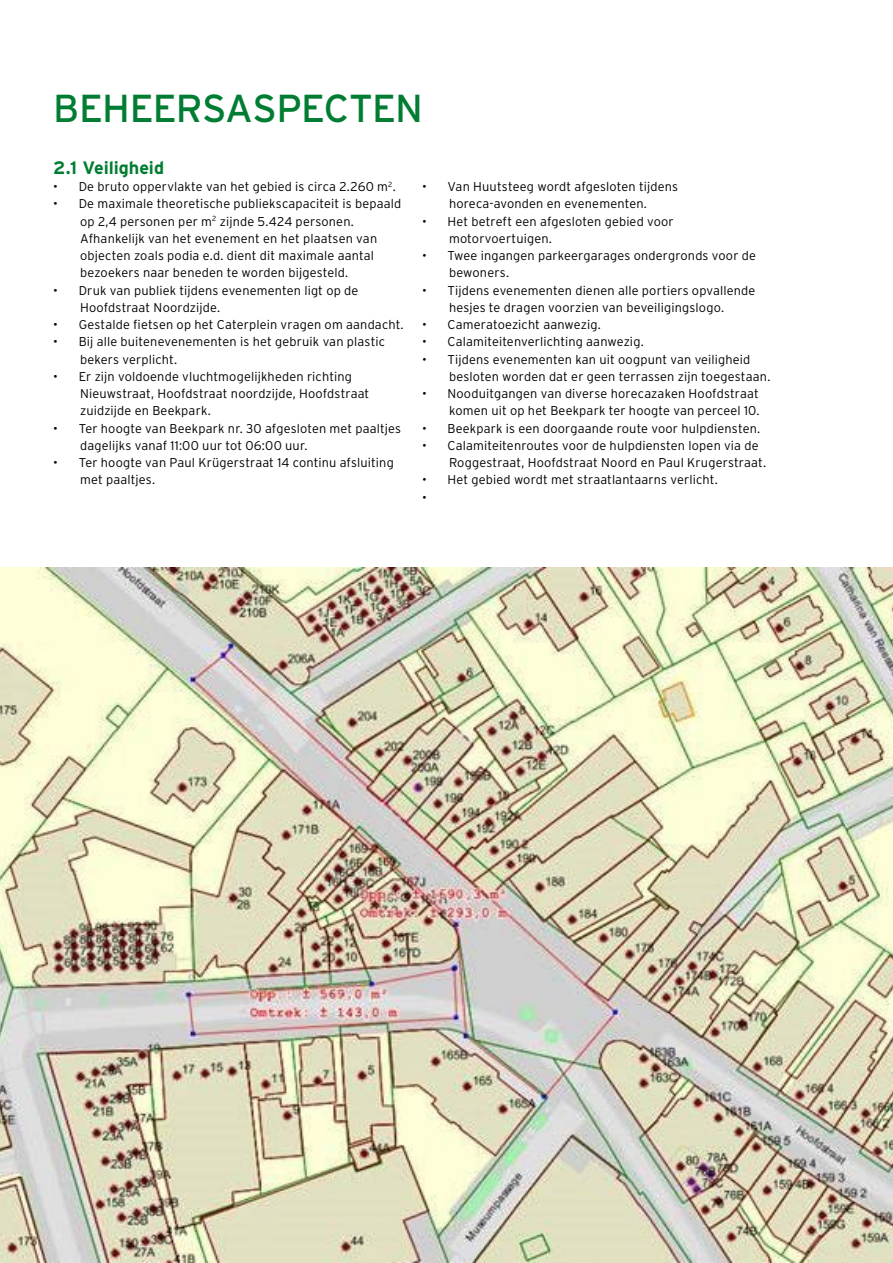
<style>
.page{position:relative;width:893px;height:1263px;background:#fff}
.page>*{position:absolute;margin:0;border:0;box-sizing:border-box;transform-origin:0 0}
._01_Kop{font:39px "Interstate";letter-spacing:-.02em;color:#007d32}
._04_Bodytekst{font:700 18px "Interstate";letter-spacing:-.005em;color:#007d32}
.t1{font:300 12.75px/17.2px "Interstate";letter-spacing:.01em;color:#000}
</style>
<div class="page">
<img style="left:0;top:568px;width:893px;height:695px">
<p class="_01_Kop" style="left:53px;top:85px;width:371px">BEHEERSASPECTEN</p>
<p class="_04_Bodytekst" style="left:53px;top:157px;width:112px">2.1 Veiligheid</p>
<p class="t1" style="left:53px;top:178px;width:344px">• De bruto oppervlakte van het gebied is circa 2.260 m<sup>2</sup>.</p>
<p class="t1" style="left:80px;top:195px;width:323px;text-indent:-27px">• De maximale theoretische publiekscapaciteit is bepaald op 2,4 personen per m<sup>2</sup> zijnde 5.424 personen.<br>Afhankelijk van het evenement en het plaatsen van objecten zoals podia e.d. dient dit maximale aantal bezoekers naar beneden te worden bijgesteld.</p>
<p class="t1" style="left:80px;top:281px;width:280px;text-indent:-27px">• Druk van publiek tijdens evenementen ligt op de<br>Hoofdstraat Noordzijde.</p>
<p class="t1" style="left:53px;top:316px;width:352px">• Gestalde fietsen op het Caterplein vragen om aandacht.</p>
<p class="t1" style="left:80px;top:333px;width:306px;text-indent:-27px">• Bij alle buitenevenementen is het gebruik van plastic bekers verplicht.</p>
<p class="t1" style="left:80px;top:368px;width:291px;text-indent:-27px">• Er zijn voldoende vluchtmogelijkheden richting<br>Nieuwstraat, Hoofdstraat noordzijde, Hoofdstraat zuidzijde en Beekpark.</p>
<p class="t1" style="left:80px;top:419px;width:323px;text-indent:-27px">• Ter hoogte van Beekpark nr. 30 afgesloten met paaltjes dagelijks vanaf 11:00 uur tot 06:00 uur.</p>
<p class="t1" style="left:80px;top:454px;width:315px;text-indent:-27px">• Ter hoogte van Paul Krügerstraat 14 continu afsluiting met paaltjes.</p>
<p class="t1" style="left:422px;top:178px;width:258px;text-align:center">• Van Huutsteeg wordt afgesloten tijdens horeca-avonden en evenementen.</p>
<p class="t1" style="left:449px;top:212px;width:226px;text-indent:-27px">• Het betreft een afgesloten gebied voor motorvoertuigen.</p>
<p class="t1" style="left:449px;top:247px;width:309px;text-indent:-27px">• Twee ingangen parkeergarages ondergronds voor de bewoners.</p>
<p class="t1" style="left:422px;top:281px;width:335px;text-align:center">• Tijdens evenementen dienen alle portiers opvallende hesjes te dragen voorzien van beveiligingslogo.</p>
<p class="t1" style="left:422px;top:316px;width:180px">• Cameratoezicht aanwezig.</p>
<p class="t1" style="left:422px;top:333px;width:223px">• Calamiteitenverlichting aanwezig.</p>
<p class="t1" style="left:449px;top:350px;width:323px;text-indent:-27px">• Tijdens evenementen kan uit oogpunt van veiligheid besloten worden dat er geen terrassen zijn toegestaan.</p>
<p class="t1" style="left:422px;top:385px;width:339px;text-align:right">• Nooduitgangen van diverse horecazaken Hoofdstraat komen uit op het Beekpark ter hoogte van perceel 10.</p>
<p class="t1" style="left:422px;top:419px;width:340px">• Beekpark is een doorgaande route voor hulpdiensten.</p>
<p class="t1" style="left:449px;top:437px;width:319px;text-indent:-27px">• Calamiteitenroutes voor de hulpdiensten lopen via de<br>Roggestraat, Hoofdstraat Noord en Paul Krugerstraat.</p>
<p class="t1" style="left:422px;top:471px;width:297px">• Het gebied wordt met straatlantaarns verlicht.</p>
<p class="t1" style="left:422px;top:488px;width:6px">•</p>
</div>
